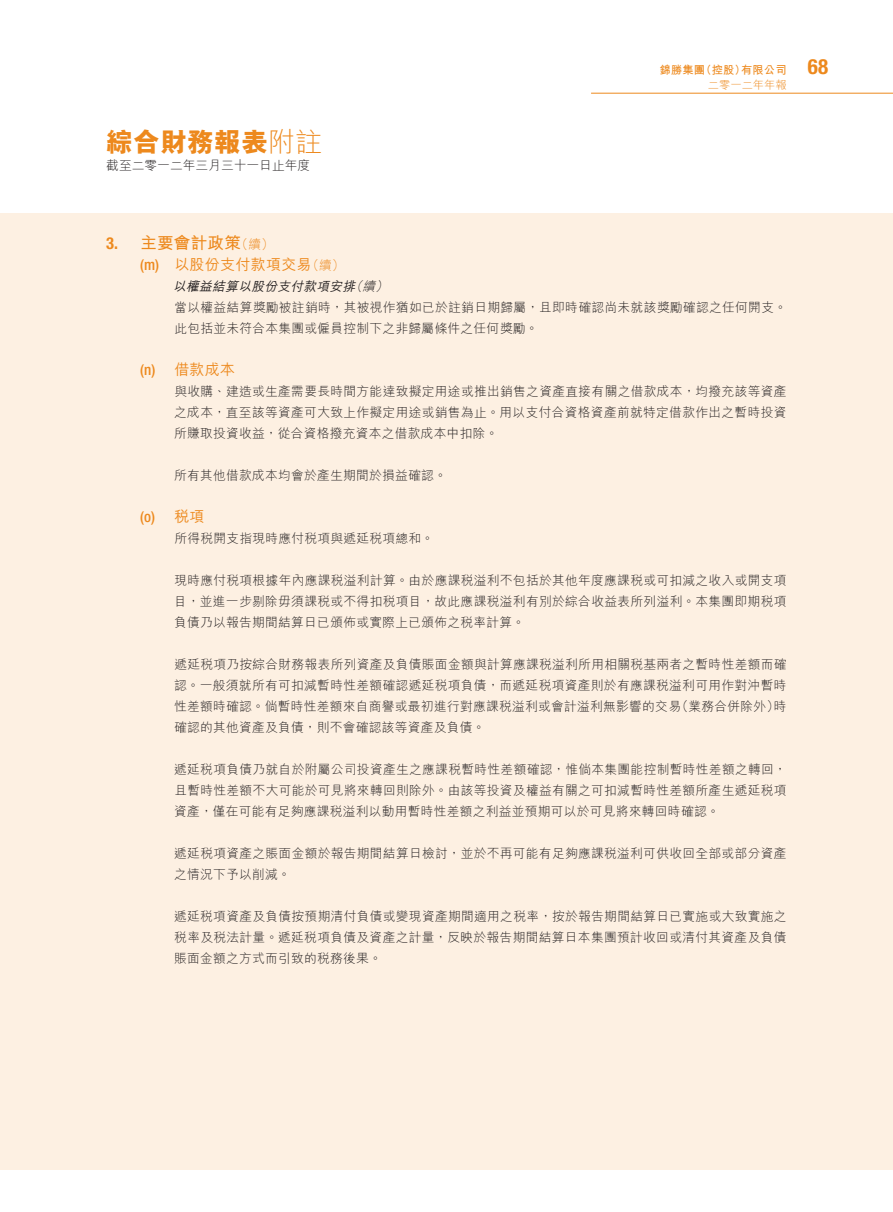
<style>
.page{position:relative;width:893px;height:1212px;background:#fff}
.page>*{position:absolute;margin:0;border:0;box-sizing:border-box;transform-origin:0 0}
.t1{font:800 27px "M Hei HK";color:#ed891d}
.t2{font:700 condensed 21px "Helvetica Neue LT Std";color:#ed891d}
.t3{font:700 16.5px "M Hei HK";letter-spacing:.02em;color:#ed891d}
.t4{font:700 condensed 16.5px "Helvetica Neue LT Std";color:#ed891d}
.t5{font:500 15px "M Hei HK";letter-spacing:.02em;color:#ed891d}
.t6{font:500 condensed 15px "Helvetica Neue LT Std";color:#ed891d}
.t7{font:300 12.75px/21px "M Hei HK";letter-spacing:.02em;color:#231f20;text-align:justify}
.t8{font:300 12.75px "M Hei HK";color:#231f20}
.t9{font:italic 500 12.75px "M Hei HK";color:#231f20}
.t10{font:300 12.75px "M Hei HK";color:#ed891d}
.t11{font:italic 300 12.75px "M Hei HK";color:#231f20}
.t12{font:700 11.25px "M Hei HK";letter-spacing:.02em;color:#ed891d}
.t13{font:300 11.25px "M Hei HK";color:#ed891d}
.s1{font-weight:300}
</style>
<div class="page">
<div style="left:0;top:213px;width:893px;height:956px;background:#fdf0e2"></div>
<hr style="left:591px;top:93px;width:302px;height:1px;background:#ed891d">
<h1 class="t1" style="left:106px;top:128px;width:217px">綜合財務報表<span class="s1">附註</span></h1>
<p class="t8" style="left:106px;top:159px;width:205px">截至二零一二年三月三十一日止年度</p>
<p class="t12" style="left:659px;top:62px;width:47px">錦勝集團</p>
<p class="t12" style="left:700px;top:62px;width:47px">（控股）</p>
<p class="t12" style="left:741px;top:62px;width:47px">有限公司</p>
<h2 class="t2" style="left:808px;top:54px;width:22px">68</h2>
<p class="t13" style="left:708px;top:79px;width:80px">二零一二年年報</p>
<p class="t4" style="left:106px;top:233px;width:13px">3.</p>
<p class="t3" style="left:140px;top:231px;width:102px">主要會計政策</p>
<p class="t10" style="left:236px;top:237px;width:40px">（續(</p>
<p class="t6" style="left:140px;top:255px;width:20px">m( )</p>
<p class="t6" style="left:140px;top:360px;width:16px">n( )</p>
<p class="t6" style="left:140px;top:507px;width:16px">o( )</p>
<p class="t5" style="left:174px;top:253px;width:139px">以股份支付款項交易</p>
<p class="t10" style="left:306px;top:258px;width:40px">（續(</p>
<p class="t9" style="left:173px;top:277px;width:206px">以權益結算以股份支付款項安排<span class="s1">續</span></p>
<p class="t11" style="left:350px;top:279px;width:17px">（</p>
<p class="t7" style="left:174px;top:296px;width:614px">當以權益結算獎勵被註銷時，其被視作猶如已於註銷日期歸屬，且即時確認尚未就該獎勵確認之任何開支。此包括並未符合本集團或僱員控制下之非歸屬條件之任何獎勵。</p>
<p class="t5" style="left:174px;top:358px;width:62px">借款成本</p>
<p class="t11" style="left:375px;top:279px;width:17px">(</p>
<p class="t7" style="left:174px;top:380px;width:614px">與收購、建造或生產需要長時間方能達致擬定用途或推出銷售之資產直接有關之借款成本，均撥充該等資產之成本，直至該等資產可大致上作擬定用途或銷售為止。用以支付合資格資產前就特定借款作出之暫時投資所賺取投資收益，從合資格撥充資本之借款成本中扣除。</p>
<p class="t7" style="left:174px;top:464px;width:274px">所有其他借款成本均會於產生期間於損益確認。</p>
<p class="t5" style="left:174px;top:505px;width:32px">稅項</p>
<p class="t7" style="left:174px;top:527px;width:261px">所得稅開支指現時應付稅項與遞延稅項總和。</p>
<p class="t7" style="left:174px;top:569px;width:614px">現時應付稅項根據年內應課稅溢利計算。由於應課稅溢利不包括於其他年度應課稅或可扣減之收入或開支項目，並進一步剔除毋須課稅或不得扣稅項目，故此應課稅溢利有別於綜合收益表所列溢利。本集團即期稅項負債乃以報告期間結算日已頒佈或實際上已頒佈之稅率計算。</p>
<p class="t7" style="left:174px;top:653px;width:614px;text-align:right">遞延稅項乃按綜合財務報表所列資產及負債賬面金額與計算應課稅溢利所用相關稅基兩者之暫時性差額而確認。一般須就所有可扣減暫時性差額確認遞延稅項負債，而遞延稅項資產則於有應課稅溢利可用作對沖暫時（業務合併除外時）</p>
<p class="t7" style="left:174px;top:695px;width:508px">性差額時確認。倘暫時性差額來自商譽或最初進行對應課稅溢利或會計溢利無影響的交易確認的其他資產及負債，則不會確認該等資產及負債。</p>
<p class="t7" style="left:174px;top:758px;width:614px">遞延稅項負債乃就自於附屬公司投資產生之應課稅暫時性差額確認，惟倘本集團能控制暫時性差額之轉回，且暫時性差額不大可能於可見將來轉回則除外。由該等投資及權益有關之可扣減暫時性差額所產生遞延稅項資產，僅在可能有足夠應課稅溢利以動用暫時性差額之利益並預期可以於可見將來轉回時確認。</p>
<p class="t7" style="left:174px;top:842px;width:614px">遞延稅項資產之賬面金額於報告期間結算日檢討，並於不再可能有足夠應課稅溢利可供收回全部或部分資產之情況下予以削減。</p>
<p class="t7" style="left:174px;top:905px;width:614px">遞延稅項資產及負債按預期清付負債或變現資產期間適用之稅率，按於報告期間結算日已實施或大致實施之稅率及稅法計量。遞延稅項負債及資產之計量，反映於報告期間結算日本集團預計收回或清付其資產及負債賬面金額之方式而引致的稅務後果。</p>
</div>
